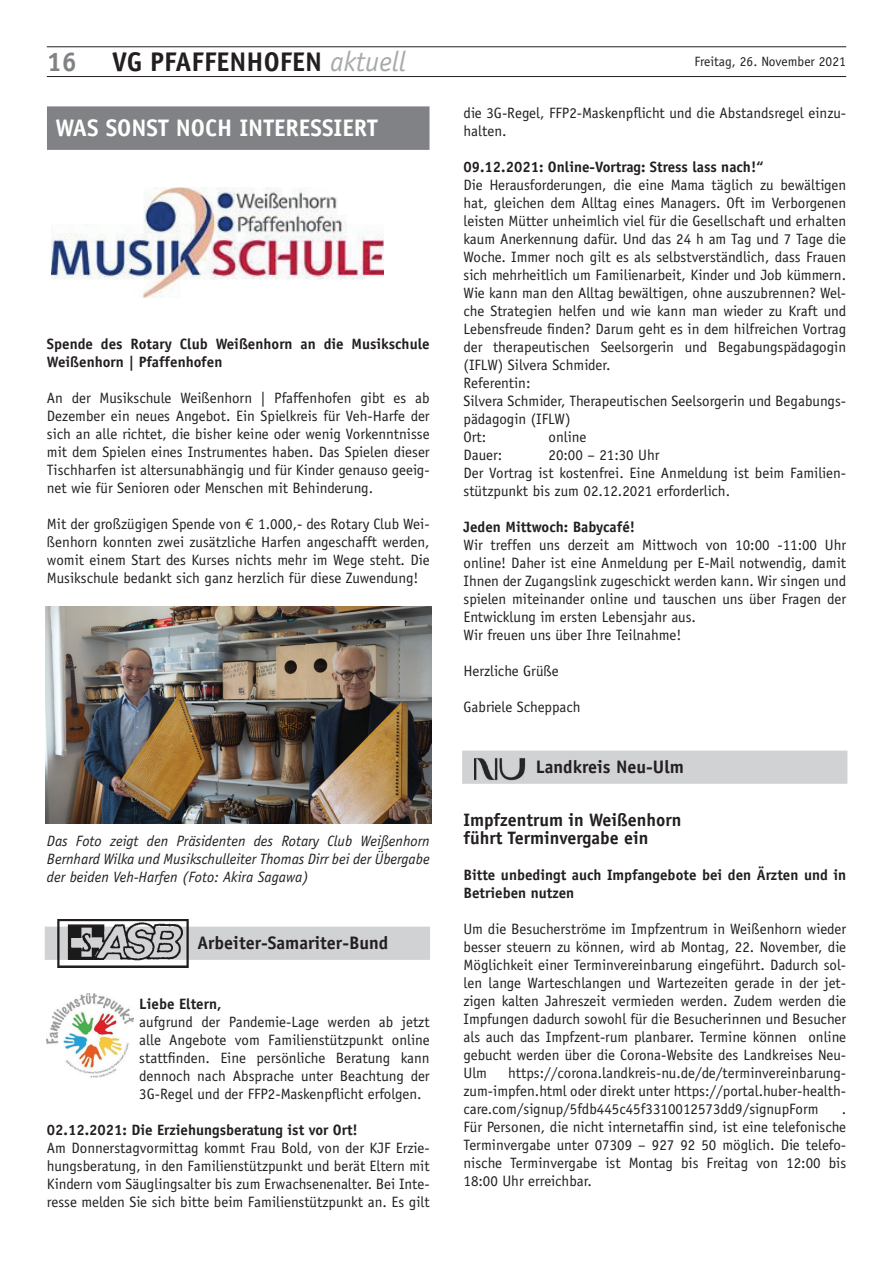
<style>
.page{position:relative;width:893px;height:1263px;background:#fff}
.page>*{position:absolute;margin:0;border:0;box-sizing:border-box;transform-origin:0 0}
.t1{font:700 27px "Officina Sans";color:#231f20}
.t2{font:700 27px "Officina Sans";color:#808285}
.t3{font:700 24px "Officina Sans";color:#fff}
.t4{font:700 18.15px "Officina Sans";color:#231f20}
.t5{font:700 18px/18px "Officina Sans";color:#231f20}
.t6{font:15px/18px "Officina Sans";color:#231f20;text-align:justify}
.t7{font:700 15px/18px "Officina Sans";color:#231f20}
.t8{font:italic 15px/18px "Officina Sans";color:#231f20;text-align:justify}
.t9{font:13.5px "Officina Sans";color:#231f20}
.s1{font-weight:400;font-style:italic;font-size:28.35px;color:#a8a9ad}
.s2{font-family:"Euro Mono"}
</style>
<div class="page">
<hr style="left:47px;top:76px;width:799px;height:1px;background:#231f20">
<hr style="left:47px;top:47px;width:799px;height:1px;background:#231f20">
<div style="left:47px;top:106px;width:382px;height:44px;background:#808285"></div>
<img style="left:51px;top:187px;width:332px;height:111px">
<img style="left:46px;top:607px;width:385px;height:217px">
<div style="left:45px;top:927px;width:385px;height:33px;background:#d1d2d4"></div>
<img style="left:58px;top:919px;width:131px;height:49px">
<img style="left:47px;top:993px;width:87px;height:85px">
<div style="left:462px;top:751px;width:385px;height:33px;background:#d1d2d4"></div>
<img style="left:474px;top:758px;width:52px;height:22px">
<h1 class="t2" style="left:47px;top:45px;width:32px">16</h1>
<h1 class="t1" style="left:112px;top:45px;width:295px">VG PFAFFENHOFEN <span class="s1">aktuell</span></h1>
<p class="t9" style="left:694px;top:53px;width:153px">Freitag, 26. November 2021</p>
<h2 class="t3" style="left:55px;top:112px;width:324px">WAS SONST NOCH INTERESSIERT</h2>
<p class="t7" style="left:47px;top:335px;width:384px">Spende des Rotary Club Weißenhorn an die Musikschule<br>Weißenhorn | Pfaffenhofen</p>
<p class="t6" style="left:47px;top:389px;width:384px">An der Musikschule Weißenhorn | Pfaffenhofen gibt es ab Dezember ein neues Angebot. Ein Spielkreis für Veh-Harfe der sich an alle richtet, die bisher keine oder wenig Vorkenntnisse mit dem Spielen eines Instrumentes haben. Das Spielen dieser Tischharfen ist altersunabhängig und für Kinder genauso geeig&shy;net wie für Senioren oder Menschen mit Behinderung.</p>
<p class="t6" style="left:47px;top:515px;width:384px">Mit der großzügigen Spende von <span class="s2">€</span> 1.000,- des Rotary Club Wei&shy;ßenhorn konnten zwei zusätzliche Harfen angeschafft werden, womit einem Start des Kurses nichts mehr im Wege steht. Die Musikschule bedankt sich ganz herzlich für diese Zuwendung!</p>
<p class="t8" style="left:47px;top:832px;width:384px">Das Foto zeigt den Präsidenten des Rotary Club Weißenhorn Bernhard Wilka und Musikschulleiter Thomas Dirr bei der Übergabe der beiden Veh-Harfen (Foto: Akira Sagawa)</p>
<p class="t4" style="left:197px;top:931px;width:192px">Arbeiter-Samariter-Bund</p>
<p class="t7" style="left:139px;top:995px;width:84px">Liebe Eltern,</p>
<p class="t6" style="left:139px;top:1013px;width:292px">aufgrund der Pandemie-Lage werden ab jetzt alle Angebote vom Familienstützpunkt online stattfinden. Eine persönliche Beratung kann dennoch nach Absprache unter Beachtung der 3G-Regel und der FFP2-Maskenpflicht erfolgen.</p>
<p class="t7" style="left:47px;top:1121px;width:312px">02.12.2021: Die Erziehungsberatung ist vor Ort!</p>
<p class="t6" style="left:47px;top:1139px;width:384px">Am Donnerstagvormittag kommt Frau Bold, von der KJF Erzie&shy;hungsberatung, in den Familienstützpunkt und berät Eltern mit Kindern vom Säuglingsalter bis zum Erwachsenenalter. Bei Inte&shy;resse melden Sie sich bitte beim Familienstützpunkt an. Es gilt</p>
<p class="t6" style="left:463px;top:104px;width:384px">die 3G-Regel, FFP2-Maskenpflicht und die Abstandsregel einzu&shy;halten.</p>
<p class="t7" style="left:463px;top:157px;width:302px">09.12.2021: Online-Vortrag: Stress lass nach!“</p>
<p class="t6" style="left:463px;top:176px;width:384px;text-align:left">Die Herausforderungen, die eine Mama täglich zu bewältigen hat, gleichen dem Alltag eines Managers. Oft im Verborgenen leisten Mütter unheimlich viel für die Gesellschaft und erhalten kaum Anerkennung dafür. Und das 24 h am Tag und 7 Tage die Woche. Immer noch gilt es als selbstverständlich, dass Frauen sich mehrheitlich um Familienarbeit, Kinder und Job kümmern.<br>Wie kann man den Alltag bewältigen, ohne auszubrennen? Wel&shy;che Strategien helfen und wie kann man wieder zu Kraft und Lebensfreude finden? Darum geht es in dem hilfreichen Vortrag der therapeutischen Seelsorgerin und Begabungspädagogin (IFLW) Silvera Schmider.<br>Referentin:<br>Silvera Schmider, Therapeutischen Seelsorgerin und Begabungs&shy;pädagogin (IFLW)<br>Ort:</p>
<p class="t6" style="left:548px;top:428px;width:39px">online</p>
<p class="t6" style="left:463px;top:446px;width:384px;text-align:left;text-indent:85px">20:00 – 21:30 Uhr<br>Der Vortrag ist kostenfrei. Eine Anmeldung ist beim Familien&shy;stützpunkt bis zum 02.12.2021 erforderlich.</p>
<p class="t7" style="left:463px;top:517px;width:173px">Jeden Mittwoch: Babycafé!</p>
<p class="t6" style="left:463px;top:536px;width:384px;text-align:left">Wir treffen uns derzeit am Mittwoch von 10:00 -11:00 Uhr online! Daher ist eine Anmeldung per E-Mail notwendig, damit Ihnen der Zugangslink zugeschickt werden kann. Wir singen und spielen miteinander online und tauschen uns über Fragen der Entwicklung im ersten Lebensjahr aus.<br>Wir freuen uns über Ihre Teilnahme!</p>
<p class="t6" style="left:463px;top:662px;width:97px">Herzliche Grüße</p>
<p class="t6" style="left:463px;top:698px;width:119px">Gabriele Scheppach</p>
<p class="t6" style="left:463px;top:446px;width:40px">Dauer:</p>
<p class="t4" style="left:536px;top:755px;width:150px">Landkreis Neu-Ulm</p>
<p class="t5" style="left:463px;top:810px;width:220px">Impfzentrum in Weißenhorn führt Terminvergabe ein</p>
<p class="t7" style="left:463px;top:865px;width:384px">Bitte unbedingt auch Impfangebote bei den Ärzten und in<br>Betrieben nutzen</p>
<p class="t6" style="left:463px;top:920px;width:384px">Um die Besucherströme im Impfzentrum in Weißenhorn wieder besser steuern zu können, wird ab Montag, 22. November, die Möglichkeit einer Terminvereinbarung eingeführt. Dadurch sol&shy;len lange Warteschlangen und Wartezeiten gerade in der jet&shy;zigen kalten Jahreszeit vermieden werden. Zudem werden die Impfungen dadurch sowohl für die Besucherinnen und Besucher als auch das Impfzent-rum planbarer. Termine können online gebucht werden über die Corona-Website des Landkreises Neu-Ulm</p>
<p class="t6" style="left:463px;top:1064px;width:384px;text-indent:45px">https://corona.landkreis-nu.de/de/terminvereinbarung&shy;zum-impfen.html oder direkt unter https://portal.huber-health&shy;care.com/signup/5fdb445c45f3310012573dd9/signupForm</p>
<p class="t6" style="left:463px;top:1100px;width:384px;text-indent:378px">.<br>Für Personen, die nicht internetaffin sind, ist eine telefonische Terminvergabe unter 07309 – 927 92 50 möglich. Die telefo&shy;nische Terminvergabe ist Montag bis Freitag von 12:00 bis 18:00 Uhr erreichbar.</p>
</div>
